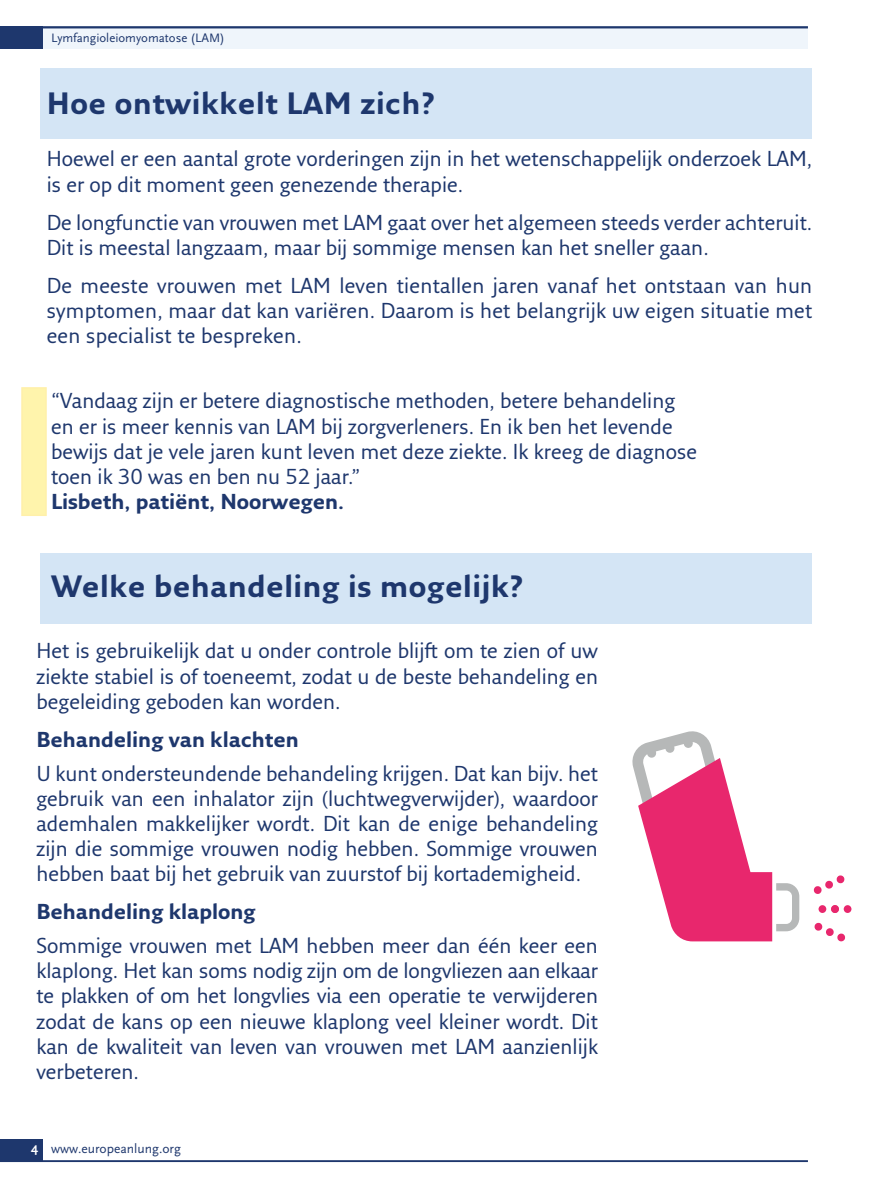
<style>
.page{position:relative;width:893px;height:1191px;background:#fff}
.page>*{position:absolute;margin:0;border:0;box-sizing:border-box;transform-origin:0 0}
.t1{font:700 30px "Fresco Sans Pro";letter-spacing:.02em;color:#1e376d}
.Paragraph_Style_2{font:21px/25.2px "Fresco Sans Pro";color:#1e376d;text-align:justify}
.Paragraph_Style_2-2{font:700 21px "Fresco Sans Pro";color:#1e376d}
.t2{font:13.5px "Scala Sans";color:#1e376d}
.t3{font:12.75px "Scala Sans";color:#1e376d}
.s1{font-weight:700}
.s2{font-weight:700;color:#fff}
</style>
<div class="page">
<div style="left:0;top:26px;width:808px;height:23px;background:#eff5fb"></div>
<div style="left:0;top:1138px;width:43px;height:23px;background:#1e376d"></div>
<div style="left:0;top:26px;width:43px;height:23px;background:#1e376d"></div>
<hr style="left:0;top:1160px;width:808px;height:2px;background:#1e376d">
<hr style="left:0;top:26px;width:808px;height:2px;background:#1e376d">
<div style="left:40px;top:68px;width:771px;height:71px;background:#d4e5f5"></div>
<div style="left:21px;top:387px;width:26px;height:129px;background:#fff4ac;border:2px solid #fff0aa"></div>
<div style="left:40px;top:553px;width:771px;height:71px;background:#d4e5f5"></div>
<svg style="left:632px;top:731px;width:167px;height:210px"></svg>
<div style="left:818px;top:905px;width:8px;height:8px;background:#e8276d;border-radius:50%"></div>
<div style="left:831px;top:905px;width:8px;height:8px;background:#e8276d;border-radius:50%"></div>
<div style="left:844px;top:905px;width:7px;height:8px;background:#e8276d;border-radius:50%"></div>
<svg style="left:814px;top:922px;width:32px;height:19px"></svg>
<svg style="left:813px;top:875px;width:32px;height:19px"></svg>
<p class="t3" style="left:51px;top:31px;width:175px">Lymfangioleiomyomatose (LAM)</p>
<p class="t1" style="left:47px;top:84px;width:389px">Hoe ontwikkelt LAM zich?</p>
<p class="Paragraph_Style_2" style="left:47px;top:146px;width:767px">Hoewel er een aantal grote vorderingen zijn in het wetenschappelijk onderzoek LAM, is er op dit moment geen genezende therapie.</p>
<p class="Paragraph_Style_2" style="left:47px;top:209px;width:767px">De longfunctie van vrouwen met LAM gaat over het algemeen steeds verder achteruit.<br>Dit is meestal langzaam, maar bij sommige mensen kan het sneller gaan.</p>
<p class="Paragraph_Style_2" style="left:47px;top:272px;width:767px">De meeste vrouwen met LAM leven tientallen jaren vanaf het ontstaan van hun symptomen, maar dat kan variëren. Daarom is het belangrijk uw eigen situatie met een specialist te bespreken.</p>
<p class="Paragraph_Style_2" style="left:51px;top:388px;width:647px;text-align:left">“Vandaag zijn er betere diagnostische methoden, betere behandeling en er is meer kennis van LAM bij zorgverleners. En ik ben het levende bewijs dat je vele jaren kunt leven met deze ziekte. Ik kreeg de diagnose toen ik 30 was en ben nu 52 jaar.”<br><span class="s1">Lisbeth, patiënt, Noorwegen.</span></p>
<p class="t1" style="left:51px;top:567px;width:474px">Welke behandeling is mogelijk?</p>
<p class="Paragraph_Style_2" style="left:36px;top:638px;width:563px">Het is gebruikelijk dat u onder controle blijft om te zien of uw ziekte stabiel is of toeneemt, zodat u de beste behandeling en begeleiding geboden kan worden.</p>
<p class="Paragraph_Style_2-2" style="left:36px;top:726px;width:264px">Behandeling van klachten</p>
<p class="Paragraph_Style_2" style="left:36px;top:760px;width:563px">U kunt ondersteundende behandeling krijgen. Dat kan bijv. het gebruik van een inhalator zijn (luchtwegverwijder), waardoor ademhalen makkelijker wordt. Dit kan de enige behandeling zijn die sommige vrouwen nodig hebben. Sommige vrouwen hebben baat bij het gebruik van zuurstof bij kortademigheid.</p>
<p class="Paragraph_Style_2-2" style="left:36px;top:898px;width:221px">Behandeling klaplong</p>
<p class="Paragraph_Style_2" style="left:36px;top:932px;width:563px">Sommige vrouwen met LAM hebben meer dan één keer een klaplong. Het kan soms nodig zijn om de longvliezen aan elkaar te plakken of om het longvlies via een operatie te verwijderen zodat de kans op een nieuwe klaplong veel kleiner wordt. Dit kan de kwaliteit van leven van vrouwen met LAM aanzienlijk verbeteren.</p>
<p class="t2" style="left:31px;top:1141px;width:151px"><span class="s2">4</span> www.europeanlung.org</p>
</div>
